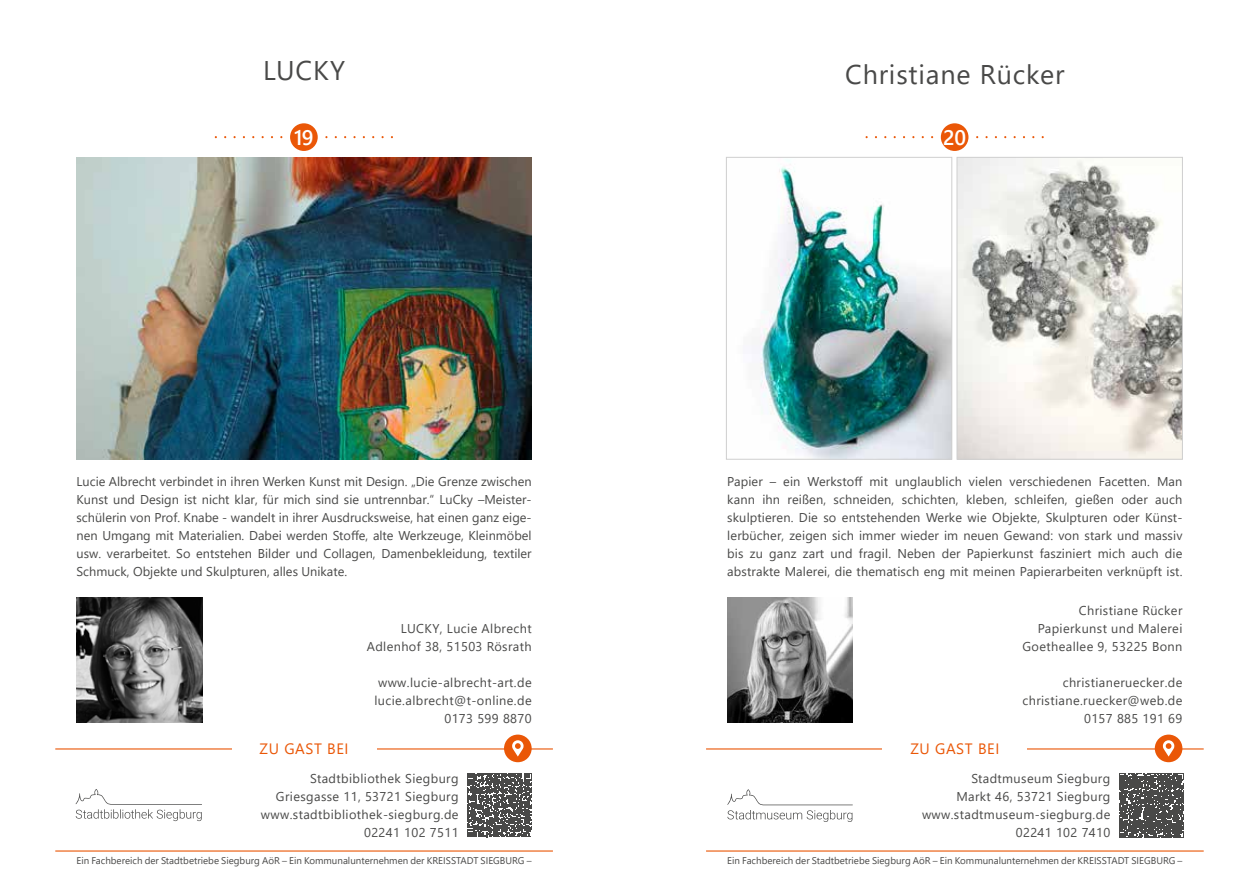
<style>
.page{position:relative;width:1259px;height:893px;background:#fff}
.page>*{position:absolute;margin:0;border:0;box-sizing:border-box;transform-origin:0 0}
.t1{font:27px "Segoe UI";letter-spacing:.03em;color:#494948}
.t2{font:600 21px "Segoe UI";color:#fff}
.t3{font:15px "Segoe UI";letter-spacing:.04em;color:#ea5707}
.t4{font:12.75px/18px "Segoe UI";letter-spacing:.03em;color:#494948;text-align:right}
.t5{font:9.75px "Segoe UI";color:#494948}
</style>
<div class="page">
<div style="left:290px;top:123px;width:28px;height:28px;background:#ea5707;border-radius:50%"></div>
<img style="left:77px;top:597px;width:125px;height:126px">
<hr style="left:55px;top:850px;width:498px;height:2px;background:#ea5707">
<hr style="left:55px;top:748px;width:498px;height:1px;background:#ea5707">
<div style="left:232px;top:731px;width:144px;height:34px;background:#fff"></div>
<div style="left:504px;top:735px;width:27px;height:27px;background:#ea5707;border-radius:50%"></div>
<svg style="left:512px;top:740px;width:11px;height:17px"></svg>
<img style="left:77px;top:157px;width:454px;height:302px">
<svg style="left:467px;top:773px;width:65px;height:64px"></svg>
<svg style="left:76px;top:789px;width:126px;height:32px"></svg>
<img style="left:727px;top:597px;width:126px;height:126px">
<div style="left:941px;top:123px;width:27px;height:28px;background:#ea5707;border-radius:50%"></div>
<hr style="left:706px;top:850px;width:497px;height:2px;background:#ea5707">
<hr style="left:706px;top:748px;width:497px;height:1px;background:#ea5707">
<div style="left:882px;top:731px;width:145px;height:34px;background:#fff"></div>
<div style="left:1154px;top:735px;width:28px;height:27px;background:#ea5707;border-radius:50%"></div>
<svg style="left:1163px;top:740px;width:11px;height:17px"></svg>
<img style="left:752px;top:160px;width:198px;height:297px">
<div style="left:726px;top:157px;width:226px;height:302px;border:1px solid #cfcfcf"></div>
<img style="left:959px;top:159px;width:221px;height:298px">
<div style="left:957px;top:157px;width:225px;height:302px;border:1px solid #cfcfcf"></div>
<svg style="left:1119px;top:774px;width:64px;height:64px;background:#5d5d5c"></svg>
<svg style="left:727px;top:789px;width:126px;height:33px"></svg>
<h1 class="t1" style="left:263px;top:45px;width:83px">LUCKY</h1>
<h1 class="t1" style="left:845px;top:49px;width:221px">Christiane Rücker</h1>
<h2 class="t2" style="left:294px;top:118px;width:21px">19</h2>
<h2 class="t2" style="left:943px;top:118px;width:24px">20</h2>
<p class="t4" style="left:77px;top:471px;width:456px;text-align:justify">Lucie Albrecht verbindet in ihren Werken Kunst mit Design. „Die Grenze zwischen Kunst und Design ist nicht klar, für mich sind sie untrennbar.“ LuCky –Meister&shy;schülerin von Prof. Knabe - wandelt in ihrer Ausdrucksweise, hat einen ganz eige&shy;nen Umgang mit Materialien. Dabei werden Stoffe, alte Werkzeuge, Kleinmöbel usw. verarbeitet. So entstehen Bilder und Collagen, Damenbekleidung, textiler Schmuck, Objekte und Skulpturen, alles Unikate.</p>
<p class="t4" style="left:367px;top:618px;width:166px">LUCKY, Lucie Albrecht<br>Adlenhof 38, 51503 Rösrath</p>
<p class="t4" style="left:374px;top:672px;width:159px">www.lucie-albrecht-art.de lucie.albrecht@t-online.de<br>0173 599 8870</p>
<p class="t4" style="left:727px;top:471px;width:457px;text-align:justify">Papier – ein Werkstoff mit unglaublich vielen verschiedenen Facetten. Man kann ihn reißen, schneiden, schichten, kleben, schleifen, gießen oder auch skulptieren. Die so entstehenden Werke wie Objekte, Skulpturen oder Künst&shy;lerbücher, zeigen sich immer wieder im neuen Gewand: von stark und massiv bis zu ganz zart und fragil. Neben der Papierkunst fasziniert mich auch die abstrakte Malerei, die thematisch eng mit meinen Papierarbeiten verknüpft ist.</p>
<p class="t4" style="left:1022px;top:600px;width:161px">Christiane Rücker<br>Papierkunst und Malerei<br>Goetheallee 9, 53225 Bonn</p>
<p class="t4" style="left:1022px;top:672px;width:161px">christianeruecker.de christiane.ruecker@web.de<br>0157 885 191 69</p>
<p class="t3" style="left:259px;top:734px;width:91px">ZU GAST BEI</p>
<p class="t3" style="left:910px;top:734px;width:91px">ZU GAST BEI</p>
<p class="t4" style="left:261px;top:768px;width:199px">Stadtbibliothek Siegburg<br>Griesgasse 11, 53721 Siegburg www.stadtbibliothek-siegburg.de<br>02241 102 7511</p>
<p class="t4" style="left:922px;top:769px;width:190px">Stadtmuseum Siegburg<br>Markt 46, 53721 Siegburg www.stadtmuseum-siegburg.de<br>02241 102 7410</p>
<p class="t5" style="left:77px;top:851px;width:456px">Ein Fachbereich der Stadtbetriebe Siegburg AöR – Ein Kommunalunternehmen der KREISSTADT SIEGBURG –</p>
<p class="t5" style="left:727px;top:851px;width:456px">Ein Fachbereich der Stadtbetriebe Siegburg AöR – Ein Kommunalunternehmen der KREISSTADT SIEGBURG –</p>
</div>
